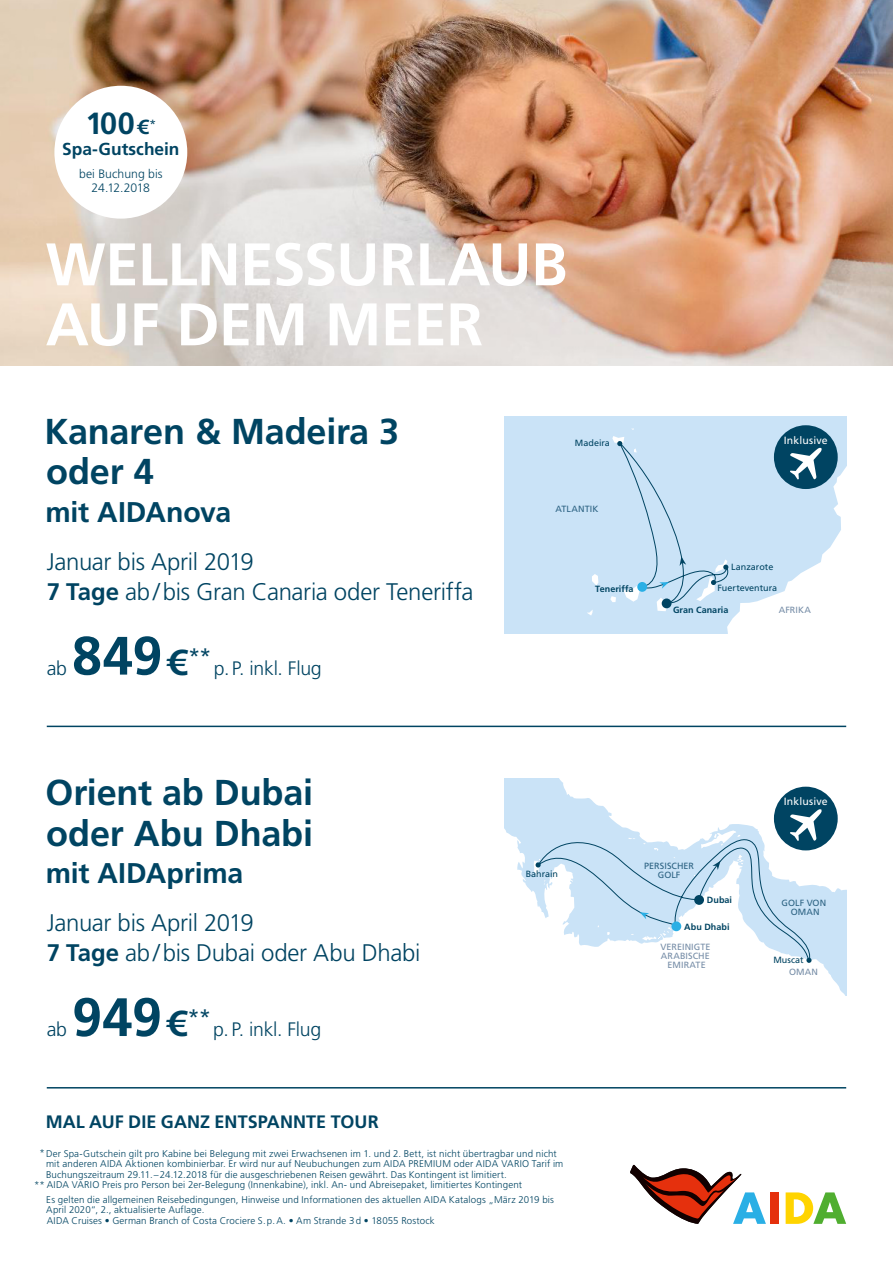
<style>
.page{position:relative;width:893px;height:1263px;background:#fff}
.page>*{position:absolute;margin:0;border:0;box-sizing:border-box;transform-origin:0 0}
.t1{font:700 60px/60px "Frutiger LT";letter-spacing:-.01em;color:#fff}
.t2{font:700 54px "Frutiger LT";color:#004462}
.t3{font:700 36px/40.5px "Frutiger LT";letter-spacing:-.005em;color:#004462}
.t4{font:700 30.6px "Frutiger LT";color:#004462}
.t5{font:700 28.5px "Frutiger LT";letter-spacing:-.005em;color:#004462}
.t6{font:300 24px/30px "Frutiger LT";letter-spacing:-.015em;color:#004462}
.t7{font:300 19.5px "Frutiger LT";letter-spacing:-.01em;color:#004462}
.t8{font:700 18px "Frutiger LT";color:#004462}
.t9{font:700 17.25px "Frutiger LT";color:#004462}
.t10{font:300 12.3px/14.2px "Frutiger LT";letter-spacing:.005em;color:#004462;text-align:center}
.t11{font:10.5px "Frutiger LT";letter-spacing:.015em;color:#fff}
.t12{font:300 9.75px/10.5px "Frutiger LT";letter-spacing:.015em;color:#004462}
.t13{font:9px "Frutiger LT";color:#004462}
.t14{font:9px/9px "Frutiger LT";letter-spacing:.005em;color:#768da7;text-align:center}
.t15{font:9px/9px "Frutiger LT";letter-spacing:.005em;color:#2d6383;text-align:center}
.t16{font:700 9px "Frutiger LT";letter-spacing:.005em;color:#004462}
.t17{font:700 9px "Frutiger LT Std";color:#004462}
.s1{font-size:20.4px}
.s2{font-weight:700}
.s3{font-size:36px}
</style>
<div class="page">
<hr style="left:47px;top:726px;width:799px;height:1px;background:#004462">
<hr style="left:47px;top:1087px;width:799px;height:1px;background:#004462">
<img style="left:0;top:0;width:893px;height:366px">
<svg style="left:504px;top:778px;width:342px;height:217px"></svg>
<svg style="left:504px;top:417px;width:342px;height:217px;fill:#cae3f7"></svg>
<div style="left:662px;top:598px;width:9px;height:10px;background:#004462;border-radius:50%"></div>
<svg style="left:617px;top:441px;width:115px;height:163px"></svg>
<div style="left:770px;top:1192px;width:8px;height:32px;background:#e5300d"></div>
<svg style="left:786px;top:1192px;width:60px;height:32px"></svg>
<svg style="left:630px;top:1165px;width:136px;height:59px"></svg>
<div style="left:54px;top:86px;width:133px;height:133px;background:#fff;border-radius:50%"></div>
<div style="left:774px;top:425px;width:64px;height:64px;background:#004462;border-radius:50%"></div>
<svg style="left:790px;top:447px;width:32px;height:33px"></svg>
<div style="left:774px;top:787px;width:64px;height:63px;background:#004462;border-radius:50%"></div>
<svg style="left:533px;top:808px;width:290px;height:155px"></svg>
<h3 class="t4" style="left:86px;top:105px;width:72px">100<span class="s1">€</span><sup>*</sup></h3>
<h3 class="t9" style="left:62px;top:139px;width:119px">Spa-Gutschein</h3>
<p class="t10" style="left:79px;top:166px;width:85px">bei Buchung bis<br>24.12.2018</p>
<h1 class="t1" style="left:46px;top:235px;width:523px">WELLNESSURLAUB<br>AUF DEM MEER</h1>
<h3 class="t3" style="left:45px;top:411px;width:356px">Kanaren &amp; Madeira 3 oder 4</h3>
<h3 class="t5" style="left:45px;top:495px;width:187px">mit AIDAnova</h3>
<h3 class="t6" style="left:47px;top:547px;width:428px">Januar bis April 2019<br><span class="s2">7 Tage</span> ab/bis Gran Canaria oder Teneriffa</h3>
<h2 class="t2" style="left:72px;top:624px;width:141px">849<span class="s3">€</span><sup>**</sup></h2>
<h3 class="t7" style="left:47px;top:657px;width:22px">ab</h3>
<h3 class="t7" style="left:214px;top:657px;width:110px">p. P. inkl. Flug</h3>
<p class="t13" style="left:575px;top:438px;width:37px">Madeira</p>
<p class="t15" style="left:555px;top:504px;width:44px">ATLANTIK</p>
<p class="t17" style="left:595px;top:584px;width:40px">Teneriffa</p>
<p class="t11" style="left:784px;top:434px;width:45px">Inklusive</p>
<p class="t13" style="left:731px;top:562px;width:44px">Lanzarote</p>
<p class="t13" style="left:717px;top:582px;width:61px">Fuerteventura</p>
<p class="t16" style="left:673px;top:604px;width:57px">Gran Canaria</p>
<p class="t14" style="left:779px;top:605px;width:34px">AFRIKA</p>
<h3 class="t3" style="left:46px;top:772px;width:269px">Orient ab Dubai oder Abu Dhabi</h3>
<h3 class="t5" style="left:46px;top:856px;width:199px">mit AIDAprima</h3>
<h3 class="t6" style="left:47px;top:908px;width:375px">Januar bis April 2019<br><span class="s2">7 Tage</span> ab/bis Dubai oder Abu Dhabi</h3>
<h3 class="t7" style="left:47px;top:1018px;width:22px">ab</h3>
<h2 class="t2" style="left:72px;top:985px;width:140px">949<span class="s3">€</span><sup>**</sup></h2>
<h3 class="t7" style="left:213px;top:1018px;width:110px">p. P. inkl. Flug</h3>
<h3 class="t8" style="left:46px;top:1111px;width:334px">MAL AUF DIE GANZ ENTSPANNTE TOUR</h3>
<p class="t13" style="left:526px;top:869px;width:34px">Bahrain</p>
<p class="t12" style="left:39px;top:1148px;width:519px">* Der Spa-Gutschein gilt pro Kabine bei Belegung mit zwei Erwachsenen im 1. und 2. Bett, ist nicht übertragbar und nicht</p>
<p class="t12" style="left:46px;top:1158px;width:519px">mit anderen AIDA Aktionen kombinierbar. Er wird nur auf Neubuchungen zum AIDA PREMIUM oder AIDA VARIO Tarif im</p>
<p class="t12" style="left:46px;top:1169px;width:462px">Buchungszeitraum 29.11.–24.12.2018 für die ausgeschriebenen Reisen gewährt. Das Kontingent ist limitiert.</p>
<p class="t12" style="left:34px;top:1179px;width:490px">** AIDA VARIO Preis pro Person bei 2er-Belegung (Innenkabine), inkl. An- und Abreisepaket, limitiertes Kontingent</p>
<p class="t12" style="left:46px;top:1194px;width:509px">Es gelten die allgemeinen Reisebedingungen, Hinweise und Informationen des aktuellen AIDA Katalogs „März 2019 bis<br>April 2020“, 2., aktualisierte Auflage.<br>AIDA Cruises • German Branch of Costa Crociere S.p.A. • Am Strande 3d • 18055 Rostock</p>
<p class="t15" style="left:644px;top:861px;width:51px">PERSISCHER<br>GOLF</p>
<p class="t16" style="left:707px;top:895px;width:27px">Dubai</p>
<p class="t16" style="left:684px;top:921px;width:47px">Abu Dhabi</p>
<p class="t14" style="left:660px;top:943px;width:51px">VEREINIGTE<br>ARABISCHE<br>EMIRATE</p>
<p class="t11" style="left:784px;top:795px;width:45px">Inklusive</p>
<p class="t15" style="left:781px;top:898px;width:46px">GOLF VON<br>OMAN</p>
<p class="t13" style="left:773px;top:954px;width:32px">Muscat</p>
<p class="t14" style="left:789px;top:967px;width:30px">OMAN</p>
</div>
